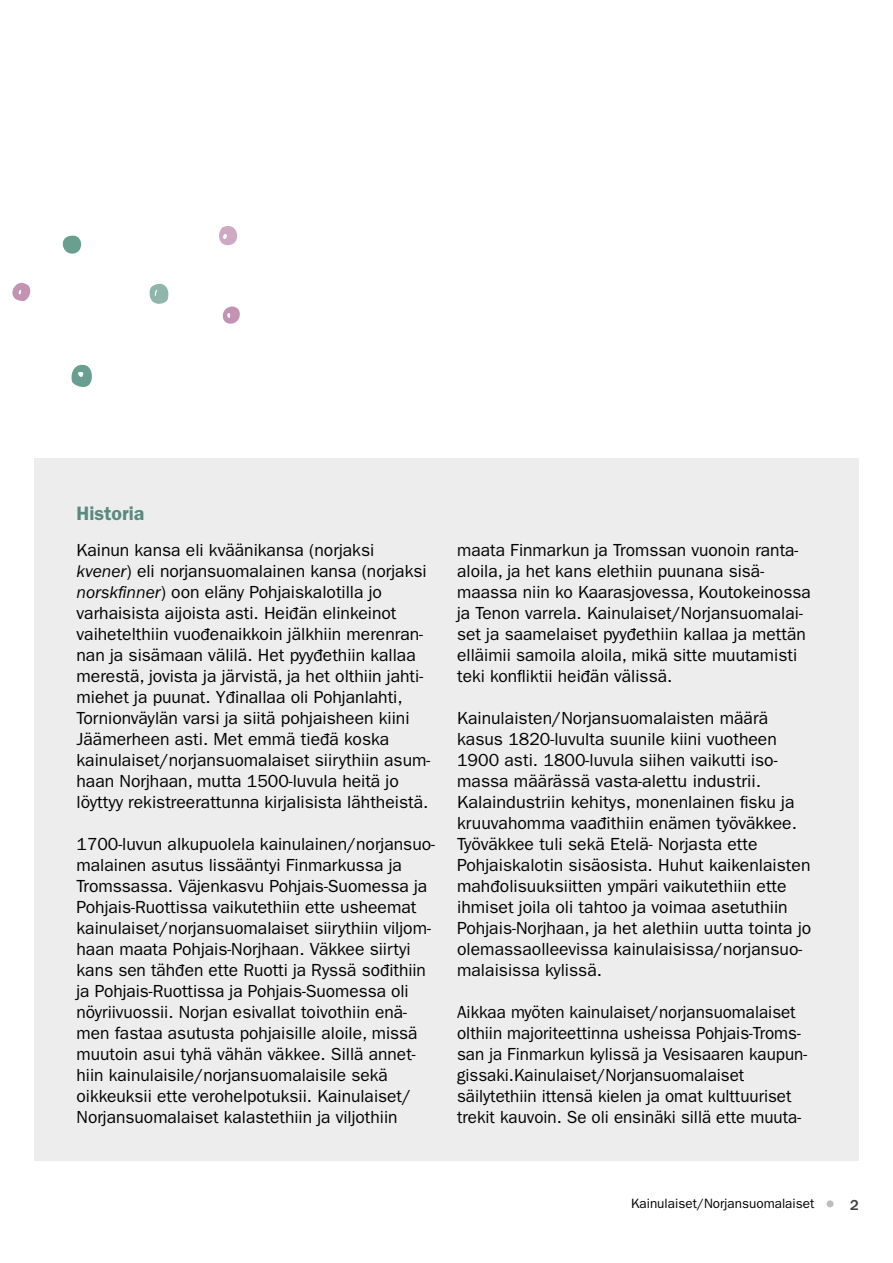
<style>
.page{position:relative;width:893px;height:1263px;background:#fff}
.page>*{position:absolute;margin:0;border:0;box-sizing:border-box;transform-origin:0 0}
.t1{font:600 19.5px "ITC Franklin Gothic Std";color:#598a7c}
.t2{font:17.55px/21px "ITC Franklin Gothic Std";color:#000}
.t3{font:500 15px "ITC Franklin Gothic Std";color:#414042}
.t4{font:13.5px "ITC Franklin Gothic Std";color:#000}
.s1{font-style:italic}
.s2{font-family:"Franklin Gothic"}
</style>
<div class="page">
<div style="left:34px;top:458px;width:825px;height:703px;background:#ededee"></div>
<svg style="left:219px;top:226px;width:18px;height:20px"></svg>
<svg style="left:62px;top:235px;width:19px;height:19px"></svg>
<svg style="left:12px;top:282px;width:19px;height:19px"></svg>
<svg style="left:149px;top:283px;width:20px;height:21px"></svg>
<svg style="left:222px;top:306px;width:18px;height:18px"></svg>
<svg style="left:71px;top:364px;width:21px;height:23px"></svg>
<div style="left:827px;top:1200px;width:7px;height:7px;background:#bcbec0;border-radius:50%"></div>
<h2 class="t1" style="left:77px;top:502px;width:69px">Historia</h2>
<p class="t2" style="left:77px;top:540px;width:355px">Kainun kansa eli kväänikansa (norjaksi <span class="s1">kvener</span>) eli norjansuomalainen kansa (norjaksi <span class="s1">norskfnner</span>) oon eläny Pohjaiskalotilla jo varhaisista aijoista asti. Hei<span class="s2">đ</span>än elinkeinot vaihetelthiin vuo<span class="s2">đ</span>enaikkoin jälkhiin merenran&shy;nan ja sisämaan välilä. Het pyy<span class="s2">đ</span>ethiin kallaa merestä, jovista ja järvistä, ja het olthiin jahti&shy;miehet ja puunat. Y<span class="s2">đ</span>inallaa oli Pohjanlahti, Tornionväylän varsi ja siitä pohjaisheen kiini Jäämerheen asti. Met emmä tie<span class="s2">đ</span>ä koska kainulaiset/norjansuomalaiset siirythiin asum&shy;haan Norjhaan, mutta 1500-luvula heitä jo löyttyy rekistreerattunna kirjalisista lähtheistä.</p>
<p class="t2" style="left:77px;top:834px;width:360px">1700-luvun alkupuolela kainulainen/norjansuo&shy;malainen asutus lissääntyi Finmarkussa ja Tromssassa. Väjenkasvu Pohjais-Suomessa ja Pohjais-Ruottissa vaikutethiin ette usheemat kainulaiset/norjansuomalaiset siirythiin viljom&shy;haan maata Pohjais-Norjhaan. Väkkee siirtyi kans sen täh<span class="s2">đ</span>en ette Ruotti ja Ryssä so<span class="s2">đ</span>ithiin ja Pohjais-Ruottissa ja Pohjais-Suomessa oli nöyriivuossii. Norjan esivallat toivothiin enä&shy;men fastaa asutusta pohjaisille aloile, missä muutoin asui tyhä vähän väkkee. Sillä annet&shy;hiin kainulaisile/norjansuomalaisile sekä oikkeuksii ette verohelpotuksii. Kainulaiset/ Norjansuomalaiset kalastethiin ja viljothiin</p>
<p class="t2" style="left:457px;top:540px;width:355px">maata Finmarkun ja Tromssan vuonoin ranta&shy;aloila, ja het kans elethiin puunana sisä&shy;maassa niin ko Kaarasjovessa, Koutokeinossa ja Tenon varrela. Kainulaiset/Norjansuomalai&shy;set ja saamelaiset pyy<span class="s2">đ</span>ethiin kallaa ja mettän elläimii samoila aloila, mikä sitte muutamisti teki konfiktii hei<span class="s2">đ</span>än välissä.</p>
<p class="t2" style="left:457px;top:708px;width:356px">Kainulaisten/Norjansuomalaisten määrä kasus 1820-luvulta suunile kiini vuotheen 1900 asti. 1800-luvula siihen vaikutti iso&shy;massa määrässä vasta-alettu industrii.<br>Kalaindustriin kehitys, monenlainen fsku ja kruuvahomma vaa<span class="s2">đ</span>ithiin enämen työväkkee.<br>Työväkkee tuli sekä Etelä- Norjasta ette Pohjaiskalotin sisäosista. Huhut kaikenlaisten mah<span class="s2">đ</span>olisuuksiitten ympäri vaikutethiin ette ihmiset joila oli tahtoo ja voimaa asetuthiin Pohjais-Norjhaan, ja het alethiin uutta tointa jo olemassaolleevissa kainulaisissa/norjansuo&shy;malaisissa kylissä.</p>
<p class="t2" style="left:457px;top:1002px;width:352px">Aikkaa myöten kainulaiset/norjansuomalaiset olthiin majoriteettinna usheissa Pohjais-Troms&shy;san ja Finmarkun kylissä ja Vesisaaren kaupun&shy;gissaki.Kainulaiset/Norjansuomalaiset säilytethiin ittensä kielen ja omat kulttuuriset trekit kauvoin. Se oli ensinäki sillä ette muuta-</p>
<p class="t4" style="left:631px;top:1196px;width:185px">Kainulaiset/Norjansuomalaiset</p>
<p class="t3" style="left:850px;top:1196px;width:10px">2</p>
</div>
